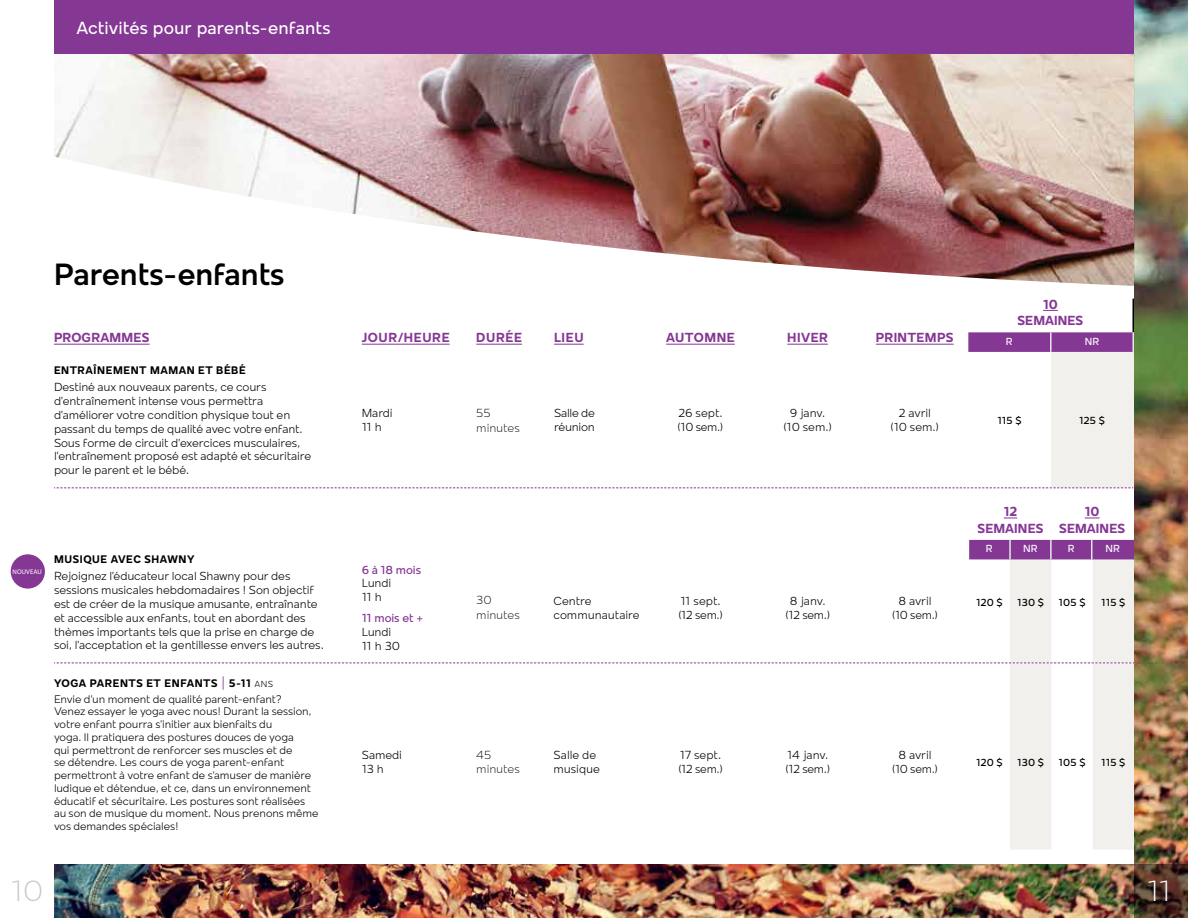
<style>
.page{position:relative;width:1188px;height:918px;background:#fff}
.page>*{position:absolute;margin:0;border:0;box-sizing:border-box;transform-origin:0 0}
.t1{font:600 31.5px "Mollen";letter-spacing:-.01em;color:#000}
.t2{font:300 30px "Mollen";color:#c7c8ca}
.t3{font:300 30px "Mollen";color:#fff}
.t4{font:500 18px "Mollen";color:#fff}
.t5{font:700 13.5px/16.5px "Mollen";letter-spacing:.015em;color:#853794;text-align:center}
.t6{font:700 13.5px "Mollen";letter-spacing:.05em;color:#853794}
.t7{font:300 12px/13.8px "Mollen";letter-spacing:-.015em;color:#000}
.t8{font:300 12px/14.7px "Mollen";letter-spacing:-.01em;color:#000}
.t9{font:500 12px "Mollen";letter-spacing:-.01em;color:#853794}
.t10{font:300 11.25px/12.8px "Mollen";letter-spacing:-.01em;color:#000}
.t11{font:700 11.25px "Mollen";letter-spacing:.05em;color:#000}
.t12{font:500 10.5px "Mollen";letter-spacing:-.005em;color:#000}
.t13{font:500 10.5px "Mollen";color:#fff}
.t14{font:6.75px "Myriad Pro";letter-spacing:.01em;color:#fff}
.s1{font-weight:700}
.s2{font-size:13.5px;color:#853794}
.s3{font-size:9px}
</style>
<div class="page">
<img style="left:54px;top:0;width:1134px;height:918px">
<div style="left:0;top:0;width:1134px;height:864px;background:#fff"></div>
<div style="left:11px;top:554px;width:34px;height:35px;background:#853794;border-radius:50%"></div>
<svg style="left:968px;top:332px;width:164px;height:20px;background:#873b96"></svg>
<div style="left:1051px;top:352px;width:82px;height:136px;background:#f2f0ec"></div>
<hr style="left:1132px;top:299px;width:2px;height:33px;background:#000">
<hr style="left:1050px;top:332px;width:2px;height:20px;background:#e6e7e8">
<hr style="left:1132px;top:332px;width:2px;height:20px;background:#e6e7e8">
<svg style="left:54px;top:487px;width:1079px;height:1px"></svg>
<svg style="left:1043px;top:310px;width:15px;height:1px"></svg>
<hr style="left:54px;top:344px;width:96px;height:1px;background:#853794">
<hr style="left:362px;top:344px;width:88px;height:1px;background:#853794">
<hr style="left:476px;top:344px;width:46px;height:1px;background:#853794">
<hr style="left:554px;top:344px;width:30px;height:1px;background:#853794">
<hr style="left:666px;top:344px;width:69px;height:1px;background:#853794">
<hr style="left:787px;top:344px;width:41px;height:1px;background:#853794">
<hr style="left:876px;top:344px;width:78px;height:1px;background:#853794">
<div style="left:54px;top:0;width:1080px;height:54px;background:#853794"></div>
<svg style="left:54px;top:540px;width:1080px;height:310px"></svg>
<svg style="left:1004px;top:518px;width:13px;height:1px"></svg>
<svg style="left:1085px;top:518px;width:15px;height:1px"></svg>
<img style="left:1134px;top:54px;width:53px;height:234px">
<img style="left:54px;top:54px;width:1080px;height:232px">
<img style="left:1002px;top:864px;width:132px;height:54px">
<svg style="left:1134px;top:864px;width:54px;height:54px;background:#493125"></svg>
<h3 class="t4" style="left:76px;top:18px;width:256px">Activités pour parents-enfants</h3>
<p class="t14" style="left:12px;top:568px;width:31px">NOUVEAU</p>
<h1 class="t1" style="left:54px;top:257px;width:232px">Parents-enfants</h1>
<p class="t5" style="left:1017px;top:296px;width:67px">10<br>SEMAINES</p>
<p class="t5" style="left:54px;top:329px;width:97px">PROGRAMMES</p>
<p class="t6" style="left:362px;top:330px;width:89px">JOUR/HEURE</p>
<p class="t5" style="left:476px;top:329px;width:47px">DURÉE</p>
<p class="t5" style="left:554px;top:329px;width:31px">LIEU</p>
<p class="t5" style="left:666px;top:329px;width:70px">AUTOMNE</p>
<p class="t5" style="left:787px;top:329px;width:42px">HIVER</p>
<p class="t5" style="left:876px;top:329px;width:79px">PRINTEMPS</p>
<p class="t13" style="left:1006px;top:335px;width:8px">R</p>
<p class="t13" style="left:1085px;top:335px;width:16px">NR</p>
<p class="t11" style="left:54px;top:364px;width:193px">ENTRAÎNEMENT MAMAN ET BÉBÉ</p>
<p class="t7" style="left:54px;top:380px;width:259px">Destiné aux nouveaux parents, ce cours d’entraînement intense vous permettra d’améliorer votre condition physique tout en passant du temps de qualité avec votre enfant.<br>Sous forme de circuit d’exercices musculaires, l’entraînement proposé est adapté et sécuritaire pour le parent et le bébé.</p>
<p class="t7" style="left:362px;top:406px;width:32px">Mardi<br>11 h</p>
<p class="t8" style="left:476px;top:406px;width:45px">55 minutes</p>
<p class="t7" style="left:554px;top:406px;width:43px">Salle de réunion</p>
<p class="t7" style="left:677px;top:406px;width:48px">26 sept. (10 sem.)</p>
<p class="t7" style="left:783px;top:406px;width:51px;text-align:center">9 janv. (10 sem.)</p>
<p class="t7" style="left:890px;top:406px;width:51px;text-align:center">2 avril (10 sem.)</p>
<p class="t12" style="left:997px;top:414px;width:26px">115 $</p>
<p class="t12" style="left:1079px;top:414px;width:27px">125 $</p>
<p class="t11" style="left:54px;top:553px;width:142px">MUSIQUE AVEC SHAWNY</p>
<p class="t7" style="left:54px;top:569px;width:271px">Rejoignez l’éducateur local Shawny pour des sessions musicales hebdomadaires ! Son objectif est de créer de la musique amusante, entraînante et accessible aux enfants, tout en abordant des thèmes importants tels que la prise en charge de soi, l’acceptation et la gentillesse envers les autres.</p>
<p class="t10" style="left:54px;top:674px;width:229px;line-height:16.2px"><span class="s1">YOGA PARENTS ET ENFANTS</span> <span class="s2">|</span> <span class="s1">5-11</span> <span class="s3">ANS<br></span>Envie d’un moment de qualité parent-enfant?</p>
<p class="t10" style="left:54px;top:705px;width:266px">Venez essayer le yoga avec nous! Durant la session, votre enfant pourra s’initier aux bienfaits du<br>yoga. Il pratiquera des postures douces de yoga<br>qui permettront de renforcer ses muscles et de<br>se détendre. Les cours de yoga parent-enfant permettront à votre enfant de s’amuser de manière ludique et détendue, et ce, dans un environnement éducatif et sécuritaire. Les postures sont réalisées au son de musique du moment. Nous prenons même vos demandes spéciales!</p>
<p class="t9" style="left:362px;top:563px;width:61px">6 à 18 mois</p>
<p class="t7" style="left:362px;top:576px;width:31px">Lundi<br>11 h</p>
<p class="t9" style="left:362px;top:611px;width:63px">11 mois et +</p>
<p class="t7" style="left:362px;top:625px;width:40px">Lundi<br>11 h 30</p>
<p class="t5" style="left:978px;top:503px;width:67px">12<br>SEMAINES</p>
<p class="t5" style="left:1059px;top:503px;width:67px">10<br>SEMAINES</p>
<p class="t13" style="left:986px;top:543px;width:8px">R</p>
<p class="t13" style="left:1023px;top:543px;width:16px">NR</p>
<p class="t13" style="left:1068px;top:543px;width:8px">R</p>
<p class="t13" style="left:1106px;top:543px;width:16px">NR</p>
<p class="t8" style="left:476px;top:593px;width:45px">30 minutes</p>
<p class="t7" style="left:554px;top:594px;width:88px">Centre communautaire</p>
<p class="t7" style="left:678px;top:593px;width:47px">11 sept. (12 sem.)</p>
<p class="t7" style="left:785px;top:594px;width:47px;text-align:center">8 janv. (12 sem.)</p>
<p class="t7" style="left:892px;top:594px;width:48px;text-align:center">8 avril (10 sem.)</p>
<p class="t12" style="left:976px;top:596px;width:28px">120 $</p>
<p class="t12" style="left:1017px;top:596px;width:28px">130 $</p>
<p class="t12" style="left:1059px;top:596px;width:29px">105 $</p>
<p class="t12" style="left:1101px;top:596px;width:26px">115 $</p>
<p class="t7" style="left:362px;top:748px;width:42px">Samedi<br>13 h</p>
<p class="t8" style="left:476px;top:747px;width:45px">45 minutes</p>
<p class="t7" style="left:554px;top:748px;width:48px">Salle de musique</p>
<p class="t7" style="left:678px;top:748px;width:47px">17 sept. (12 sem.)</p>
<p class="t7" style="left:785px;top:748px;width:47px">14 janv. (12 sem.)</p>
<p class="t7" style="left:892px;top:748px;width:48px;text-align:center">8 avril (10 sem.)</p>
<p class="t12" style="left:976px;top:756px;width:28px">120 $</p>
<p class="t12" style="left:1017px;top:756px;width:28px">130 $</p>
<p class="t12" style="left:1059px;top:756px;width:29px">105 $</p>
<p class="t12" style="left:1101px;top:756px;width:26px">115 $</p>
<h2 class="t2" style="left:10px;top:874px;width:35px">10</h2>
<h2 class="t3" style="left:1147px;top:874px;width:27px">11</h2>
</div>
